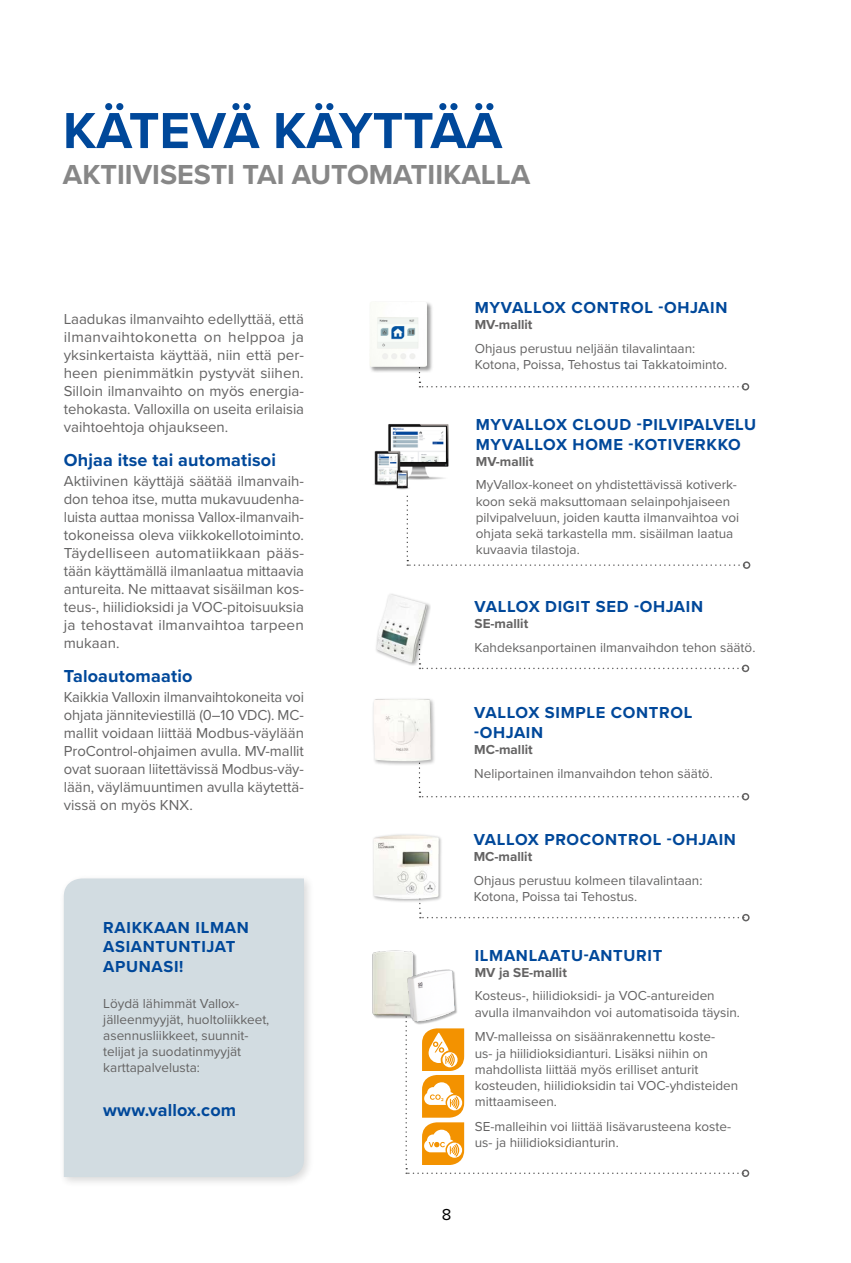
<style>
.page{position:relative;width:851px;height:1263px;background:#fff}
.page>*{position:absolute;margin:0;border:0;box-sizing:border-box;transform-origin:0 0}
.t1{font:700 52.5px "Proxima Nova";color:#00489a}
.t2{font:700 28.5px "Proxima Nova";color:#878787}
.t3{font:700 18px "Proxima Nova";letter-spacing:.01em;color:#00489a}
.t4{font:700 16.5px/19.8px "Proxima Nova";letter-spacing:.04em;color:#00489a}
.t5{font:16.5px "Proxima Nova";color:#000}
.t6{font:15px/18px "Proxima Nova";color:#646363;text-align:justify}
.t7{font:13.5px/16.2px "Proxima Nova";color:#646363}
.t8{font:700 13.5px "Proxima Nova";color:#646363}
</style>
<div class="page">
<div style="left:59px;top:873px;width:256px;height:315px;background:#000;opacity:.3"></div>
<div style="left:64px;top:878px;width:240px;height:299px;background:#d2dce1"></div>
<div style="left:742px;top:561px;width:8px;height:8px;border:2px solid #646363;border-radius:50%"></div>
<svg style="left:406px;top:562px;width:338px;height:4px"></svg>
<hr style="left:405px;top:478px;width:4px;height:84px;background:#000;opacity:.4">
<img style="left:373px;top:424px;width:76px;height:69px">
<div style="left:741px;top:665px;width:8px;height:7px;border:2px solid #646363;border-radius:50%"></div>
<svg style="left:418px;top:666px;width:325px;height:3px"></svg>
<div style="left:374px;top:592px;width:57px;height:74px;background:#000;opacity:.3"></div>
<img style="left:376px;top:594px;width:51px;height:68px">
<div style="left:741px;top:793px;width:8px;height:7px;border:2px solid #646363;border-radius:50%"></div>
<svg style="left:418px;top:794px;width:325px;height:3px"></svg>
<hr style="left:417px;top:747px;width:4px;height:46px;background:#000;opacity:.4">
<div style="left:371px;top:697px;width:65px;height:69px;background:#000;opacity:.3"></div>
<img style="left:373px;top:699px;width:58px;height:62px">
<div style="left:742px;top:914px;width:7px;height:7px;border:2px solid #646363;border-radius:50%"></div>
<svg style="left:419px;top:915px;width:324px;height:3px"></svg>
<div style="left:417px;top:868px;width:5px;height:46px;background:#000;opacity:.4"></div>
<div style="left:372px;top:833px;width:71px;height:70px;background:#000;opacity:.3"></div>
<img style="left:373px;top:835px;width:66px;height:64px">
<div style="left:741px;top:1169px;width:8px;height:8px;border:2px solid #646363;border-radius:50%"></div>
<img style="left:372px;top:950px;width:45px;height:69px">
<img style="left:404px;top:965px;width:53px;height:54px">
<svg style="left:405px;top:1012px;width:338px;height:162px"></svg>
<div style="left:741px;top:383px;width:8px;height:7px;border:2px solid #646363;border-radius:50%"></div>
<svg style="left:418px;top:384px;width:325px;height:3px"></svg>
<hr style="left:417px;top:337px;width:4px;height:46px;background:#000;opacity:.4">
<div style="left:369px;top:301px;width:64px;height:72px;background:#000;opacity:.4"></div>
<img style="left:369px;top:301px;width:58px;height:66px">
<h1 class="t1" style="left:63px;top:91px;width:441px">KÄTEVÄ KÄYTTÄÄ</h1>
<h2 class="t2" style="left:63px;top:153px;width:468px">AKTIIVISESTI TAI AUTOMATIIKALLA</h2>
<p class="t6" style="left:64px;top:309px;width:242px">Laadukas ilmanvaihto edellyttää, että ilmanvaihtokonetta on helppoa ja yksinkertaista käyttää, niin että per&shy;heen pienimmätkin pystyvät siihen.<br>Silloin ilmanvaihto on myös energia&shy;tehokasta. Valloxilla on useita erilaisia vaihtoehtoja ohjaukseen.</p>
<h3 class="t3" style="left:64px;top:447px;width:214px">Ohjaa itse tai automatisoi</h3>
<p class="t6" style="left:64px;top:471px;width:242px">Aktiivinen käyttäjä säätää ilmanvaih&shy;don tehoa itse, mutta mukavuudenha&shy;luista auttaa monissa Vallox-ilmanvaih&shy;tokoneissa oleva viikkokellotoiminto.<br>Täydelliseen automatiikkaan pääs&shy;tään käyttämällä ilmanlaatua mittaavia antureita. Ne mittaavat sisäilman kos&shy;teus-, hiilidioksidi ja VOC-pitoisuuksia ja tehostavat ilmanvaihtoa tarpeen mukaan.</p>
<h3 class="t3" style="left:64px;top:663px;width:130px">Taloautomaatio</h3>
<p class="t6" style="left:64px;top:687px;width:242px">Kaikkia Valloxin ilmanvaihtokoneita voi ohjata jänniteviestillä (0–10 VDC). MC&shy;mallit voidaan liittää Modbus-väylään ProControl-ohjaimen avulla. MV-mallit ovat suoraan liitettävissä Modbus-väy&shy;lään, väylämuuntimen avulla käytettä&shy;vissä on myös KNX.</p>
<p class="t4" style="left:103px;top:917px;width:147px">RAIKKAAN ILMAN<br>ASIANTUNTIJAT<br>APUNASI!</p>
<p class="t7" style="left:103px;top:994px;width:168px">Löydä lähimmät Vallox&shy;jälleenmyyjät, huoltoliikkeet, asennusliikkeet, suunnit&shy;telijat ja suodatinmyyjät karttapalvelusta:</p>
<h3 class="t3" style="left:103px;top:1096px;width:134px">www.vallox.com</h3>
<p class="t4" style="left:474px;top:297px;width:254px">MYVALLOX CONTROL -OHJAIN</p>
<p class="t8" style="left:474px;top:314px;width:59px">MV-mallit</p>
<p class="t7" style="left:474px;top:339px;width:254px">Ohjaus perustuu neljään tilavalintaan:<br>Kotona, Poissa, Tehostus tai Takkatoiminto.</p>
<p class="t4" style="left:476px;top:414px;width:282px">MYVALLOX CLOUD -PILVIPALVELU<br>MYVALLOX HOME -KOTIVERKKO</p>
<p class="t8" style="left:476px;top:451px;width:59px">MV-mallit</p>
<p class="t7" style="left:476px;top:476px;width:265px">MyVallox-koneet on yhdistettävissä kotiverk&shy;koon sekä maksuttomaan selainpohjaiseen pilvipalveluun, joiden kautta ilmanvaihtoa voi ohjata sekä tarkastella mm. sisäilman laatua kuvaavia tilastoja.</p>
<p class="t4" style="left:474px;top:596px;width:230px">VALLOX DIGIT SED -OHJAIN</p>
<p class="t8" style="left:474px;top:613px;width:55px">SE-mallit</p>
<p class="t7" style="left:474px;top:638px;width:282px">Kahdeksanportainen ilmanvaihdon tehon säätö.</p>
<p class="t4" style="left:474px;top:702px;width:219px">VALLOX SIMPLE CONTROL -OHJAIN</p>
<p class="t8" style="left:474px;top:740px;width:60px">MC-mallit</p>
<p class="t7" style="left:474px;top:764px;width:240px">Neliportainen ilmanvaihdon tehon säätö.</p>
<p class="t4" style="left:473px;top:829px;width:263px">VALLOX PROCONTROL -OHJAIN</p>
<p class="t8" style="left:473px;top:846px;width:60px">MC-mallit</p>
<p class="t7" style="left:473px;top:871px;width:230px">Ohjaus perustuu kolmeen tilavalintaan:<br>Kotona, Poissa tai Tehostus.</p>
<p class="t4" style="left:474px;top:945px;width:189px">ILMANLAATU-ANTURIT</p>
<p class="t8" style="left:474px;top:962px;width:94px">MV ja SE-mallit</p>
<p class="t7" style="left:474px;top:987px;width:267px">Kosteus-, hiilidioksidi- ja VOC-antureiden avulla ilmanvaihdon voi automatisoida täysin.</p>
<p class="t7" style="left:474px;top:1028px;width:265px">MV-malleissa on sisäänrakennettu koste-<br>us- ja hiilidioksidianturi. Lisäksi niihin on mahdollista liittää myös erilliset anturit kosteuden, hiilidioksidin tai VOC-yhdisteiden mittaamiseen.</p>
<p class="t7" style="left:474px;top:1118px;width:258px">SE-malleihin voi liittää lisävarusteena koste&shy;us- ja hiilidioksidianturin.</p>
<p class="t5" style="left:442px;top:1202px;width:11px">8</p>
</div>
